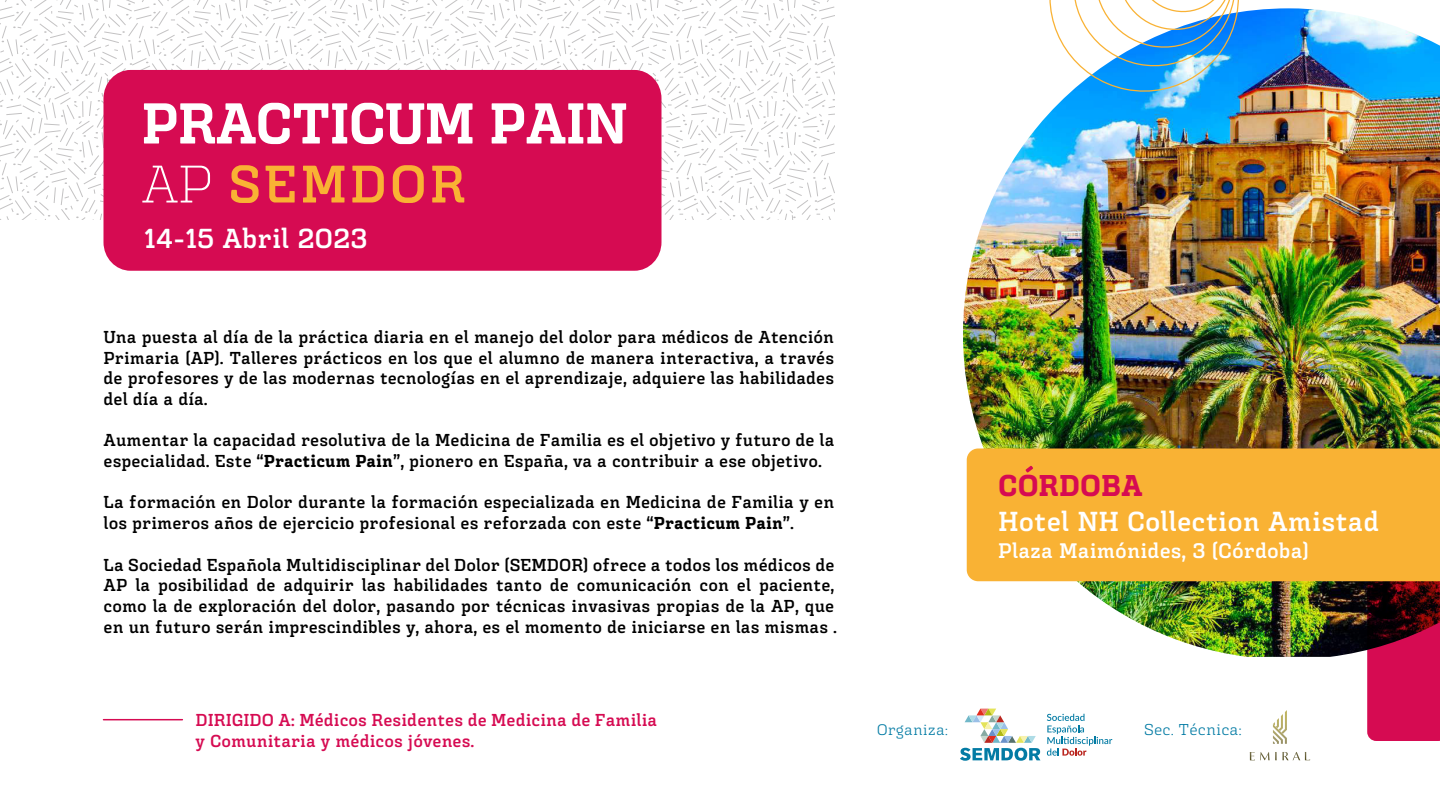
<style>
.page{position:relative;width:1440px;height:810px;background:#fff}
.page>*{position:absolute;margin:0;border:0;box-sizing:border-box;transform-origin:0 0}
.t1{font:800 57.38px "Triunfo";letter-spacing:-.025em;color:#fff}
.t2{font:700 52.65px "Triunfo";letter-spacing:.05em;color:#f9b234}
.t3{font:30px "Triunfo Black DEMO";color:#d60b52}
.t4{font:700 27.45px "Triunfo";color:#fff}
.t5{font:700 21px "Triunfo";color:#fff}
.t6{font:700 17.25px/20.7px "Triunfo";color:#000}
.t7{font:700 17.25px/20.7px "Triunfo";color:#d60b52}
.t8{font:15.75px "Triunfo";color:#037ba4}
.t9{font:15.23px "Triunfo";color:#037ba4}
.s1{font-weight:300;color:#fff}
.s2{font-family:"Triunfo Black DEMO";font-weight:400}
</style>
<div class="page">
<svg style="left:0;top:0;width:834px;height:219px"></svg>
<div style="left:103px;top:70px;width:558px;height:201px;background:#d60b52;border-radius:28px"></div>
<img style="left:963px;top:8px;width:477px;height:649px">
<svg style="left:1041px;top:0;width:206px;height:100px"></svg>
<svg style="left:1047px;top:714px;width:65px;height:42px"></svg>
<svg style="left:960px;top:709px;width:80px;height:52px"></svg>
<svg style="left:1367px;top:581px;width:73px;height:160px;background:#9a0937"></svg>
<hr style="left:103px;top:719px;width:79px;height:1px;background:#d60b52">
<svg style="left:1273px;top:710px;width:14px;height:34px"></svg>
<svg style="left:1250px;top:752px;width:60px;height:8px"></svg>
<div style="left:967px;top:448px;width:473px;height:133px;background:#f9b234"></div>
<svg style="left:1026px;top:466px;width:7px;height:7px"></svg>
<h1 class="t1" style="left:141px;top:86px;width:488px">PRACTICUM PAIN</h1>
<h2 class="t2" style="left:141px;top:150px;width:326px"><span class="s1">AP</span> SEMDOR</h2>
<h3 class="t4" style="left:144px;top:221px;width:225px">14-15 Abril 2023</h3>
<p class="t6" style="left:103px;top:327px;width:732px;text-align:justify">Una puesta al día de la práctica diaria en el manejo del dolor para médicos de Atención Primaria (AP). Talleres prácticos en los que el alumno de manera interactiva, a través de profesores y de las modernas tecnologías en el aprendizaje, adquiere las habilidades del día a día.</p>
<p class="t6" style="left:104px;top:430px;width:733px">Aumentar la capacidad resolutiva de la Medicina de Familia es el objetivo y futuro de la especialidad. Este “<span class="s2">Practicum Pain</span>”, pionero en España, va a contribuir a ese objetivo.</p>
<p class="t6" style="left:104px;top:492px;width:732px">La formación en Dolor durante la formación especializada en Medicina de Familia y en los primeros años de ejercicio profesional es reforzada con este “<span class="s2">Practicum Pain</span>”.</p>
<p class="t6" style="left:104px;top:554px;width:735px">La Sociedad Española Multidisciplinar del Dolor (SEMDOR) ofrece a todos los médicos de AP la posibilidad de adquirir las habilidades tanto de comunicación con el paciente, como la de exploración del dolor, pasando por técnicas invasivas propias de la AP, que en un futuro serán imprescindibles y, ahora, es el momento de iniciarse en las mismas .</p>
<h3 class="t3" style="left:998px;top:473px;width:146px">CORDOBA</h3>
<h3 class="t4" style="left:998px;top:504px;width:383px">Hotel NH Collection Amistad</h3>
<p class="t5" style="left:998px;top:537px;width:312px">Plaza Maimónides, 3 (Córdoba)</p>
<p class="t7" style="left:196px;top:710px;width:463px">DIRIGIDO A: Médicos Residentes de Medicina de Familia y Comunitaria y médicos jóvenes.</p>
<p class="t9" style="left:877px;top:720px;width:73px">Organiza:</p>
<p class="t8" style="left:1144px;top:719px;width:99px">Sec. Técnica:</p>
</div>
